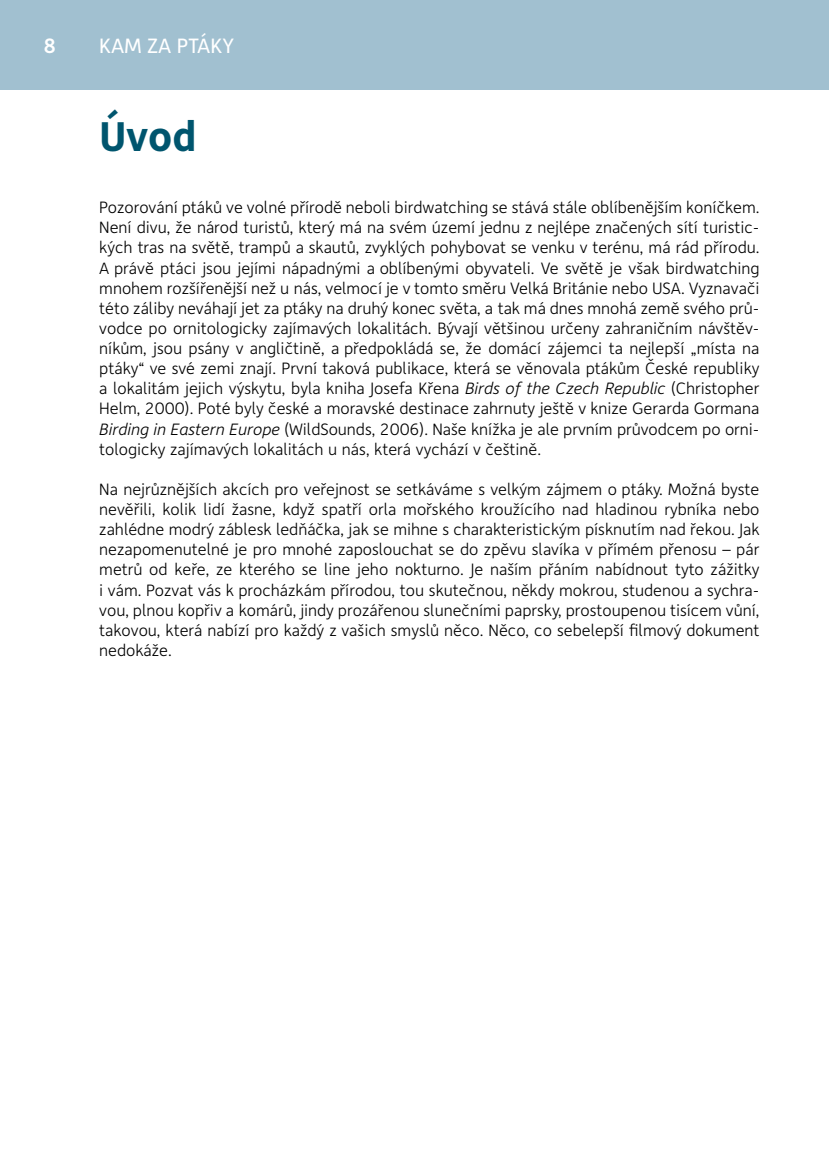
<style>
.page{position:relative;width:829px;height:1166px;background:#fff}
.page>*{position:absolute;margin:0;border:0;box-sizing:border-box;transform-origin:0 0}
.titulky_ostatni{font:700 42px "Depot";color:#00556e}
.zahlavi_leve_Besky{font:21px "Depot";color:#fff}
.t1{font:500 21px "Depot";color:#fff}
.text_predmluva_atd{font:300 16.62px/20.1px "Depot";color:#000;text-align:justify}
.s1{font-style:italic}
</style>
<div class="page">
<hr style="left:828px;top:0;width:1px;height:89px;background:#d5caa3">
<div style="left:0;top:0;width:828px;height:89px;background:#a1c0d0"></div>
<p class="t1" style="left:43px;top:32px;width:14px">8</p>
<p class="zahlavi_leve_Besky" style="left:99px;top:33px;width:136px">KAM ZA PTÁKY</p>
<p class="titulky_ostatni" style="left:99px;top:110px;width:99px">Úvod</p>
<p class="text_predmluva_atd" style="left:99px;top:197px;width:661px">Pozorování ptáků ve volné přírodě neboli birdwatching se stává stále oblíbenějším koníčkem.<br>Není divu, že národ turistů, který má na svém území jednu z nejlépe značených sítí turistic&shy;kých tras na světě, trampů a skautů, zvyklých pohybovat se venku v terénu, má rád přírodu.<br>A právě ptáci jsou jejími nápadnými a oblíbenými obyvateli. Ve světě je však birdwatching mnohem rozšířenější než u nás, velmocí je v tomto směru Velká Británie nebo USA. Vyznavači této záliby neváhají jet za ptáky na druhý konec světa, a tak má dnes mnohá země svého prů&shy;vodce po ornitologicky zajímavých lokalitách. Bývají většinou určeny zahraničním návštěv&shy;níkům, jsou psány v angličtině, a předpokládá se, že domácí zájemci ta nejlepší „místa na ptáky“ ve své zemi znají. První taková publikace, která se věnovala ptákům České republiky a lokalitám jejich výskytu, byla kniha Josefa Křena <span class="s1">Birds of the Czech Republic</span> (Christopher Helm, 2000). Poté byly české a moravské destinace zahrnuty ještě v knize Gerarda Gormana <span class="s1">Birding in Eastern Europe</span> (WildSounds, 2006). Naše knížka je ale prvním průvodcem po orni&shy;tologicky zajímavých lokalitách u nás, která vychází v češtině.</p>
<p class="text_predmluva_atd" style="left:99px;top:479px;width:661px">Na nejrůznějších akcích pro veřejnost se setkáváme s velkým zájmem o ptáky. Možná byste nevěřili, kolik lidí žasne, když spatří orla mořského kroužícího nad hladinou rybníka nebo zahlédne modrý záblesk ledňáčka, jak se mihne s charakteristickým písknutím nad řekou. Jak nezapomenutelné je pro mnohé zaposlouchat se do zpěvu slavíka v přímém přenosu – pár metrů od keře, ze kterého se line jeho nokturno. Je naším přáním nabídnout tyto zážitky i vám. Pozvat vás k procházkám přírodou, tou skutečnou, někdy mokrou, studenou a sychra&shy;vou, plnou kopřiv a komárů, jindy prozářenou slunečními paprsky, prostoupenou tisícem vůní, takovou, která nabízí pro každý z vašich smyslů něco. Něco, co sebelepší filmový dokument nedokáže.</p>
</div>
